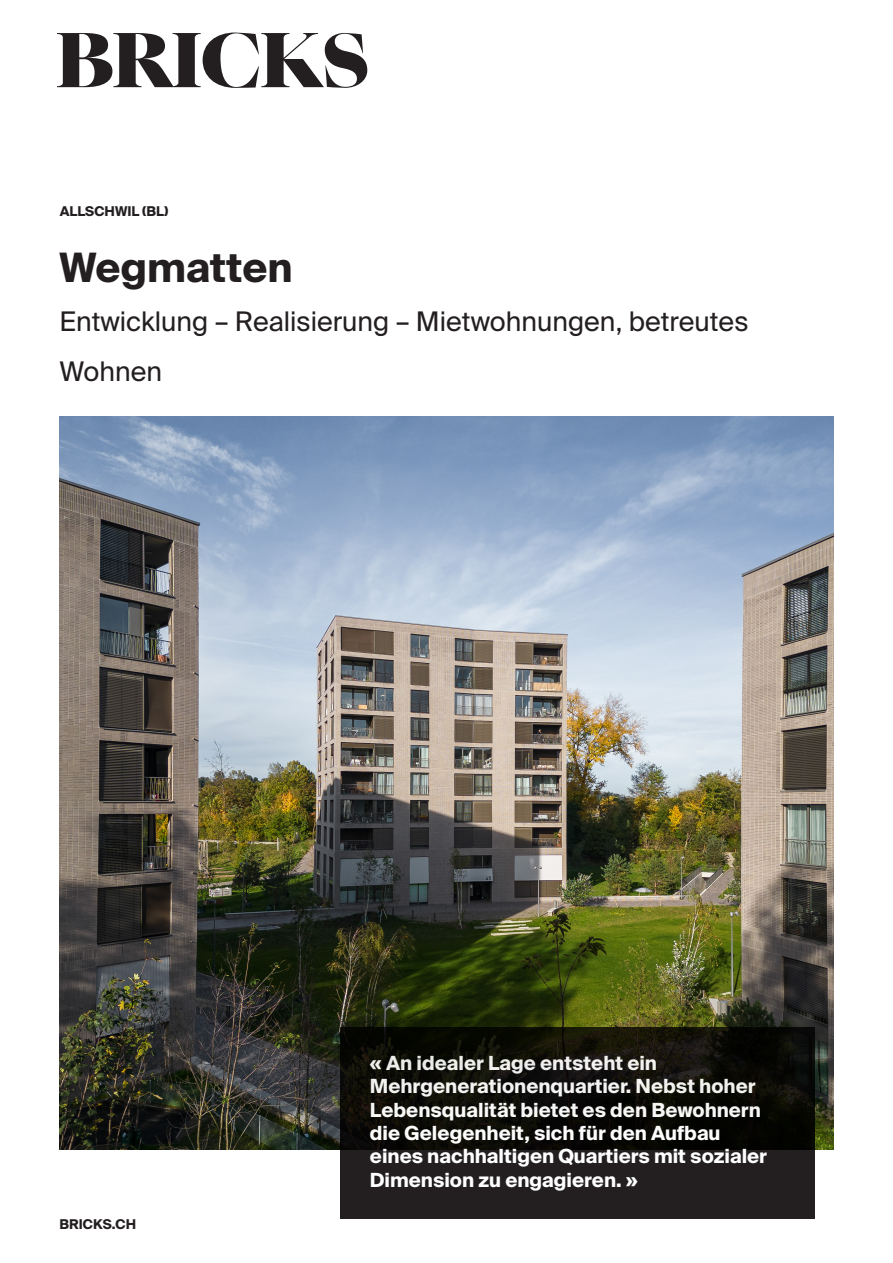
<style>
.page{position:relative;width:893px;height:1263px;background:#fff}
.page>*{position:absolute;margin:0;border:0;box-sizing:border-box;transform-origin:0 0}
.TITRE_BOLD{font:700 40.5px "Suisse Intl";color:#231f20}
.TITRE_REGULAR{font:27px/49.5px "Suisse Intl";color:#231f20}
.t1{font:700 19.5px/23.4px "Suisse Intl";color:#fff}
.MAJUSCULE_9pts{font:700 13.5px "Suisse Intl";color:#231f20}
</style>
<div class="page">
<img style="left:60px;top:417px;width:774px;height:733px">
<svg style="left:57px;top:33px;width:310px;height:55px"></svg>
<svg style="left:340px;top:1027px;width:475px;height:191px;background:#14120f"></svg>
<p class="MAJUSCULE_9pts" style="left:60px;top:203px;width:110px">ALLSCHWIL (BL)</p>
<p class="TITRE_BOLD" style="left:60px;top:244px;width:235px">Wegmatten</p>
<p class="TITRE_REGULAR" style="left:60px;top:297px;width:690px">Entwicklung – Realisierung – Mietwohnungen, betreutes<br>Wohnen</p>
<p class="MAJUSCULE_9pts" style="left:60px;top:1216px;width:78px">BRICKS.CH</p>
<p class="t1" style="left:370px;top:1051px;width:399px">« An idealer Lage entsteht ein Mehrgenerationenquartier. Nebst hoher Lebensqualität bietet es den Bewohnern die Gelegenheit, sich für den Aufbau eines nachhaltigen Quartiers mit sozialer Dimension zu engagieren. »</p>
</div>
